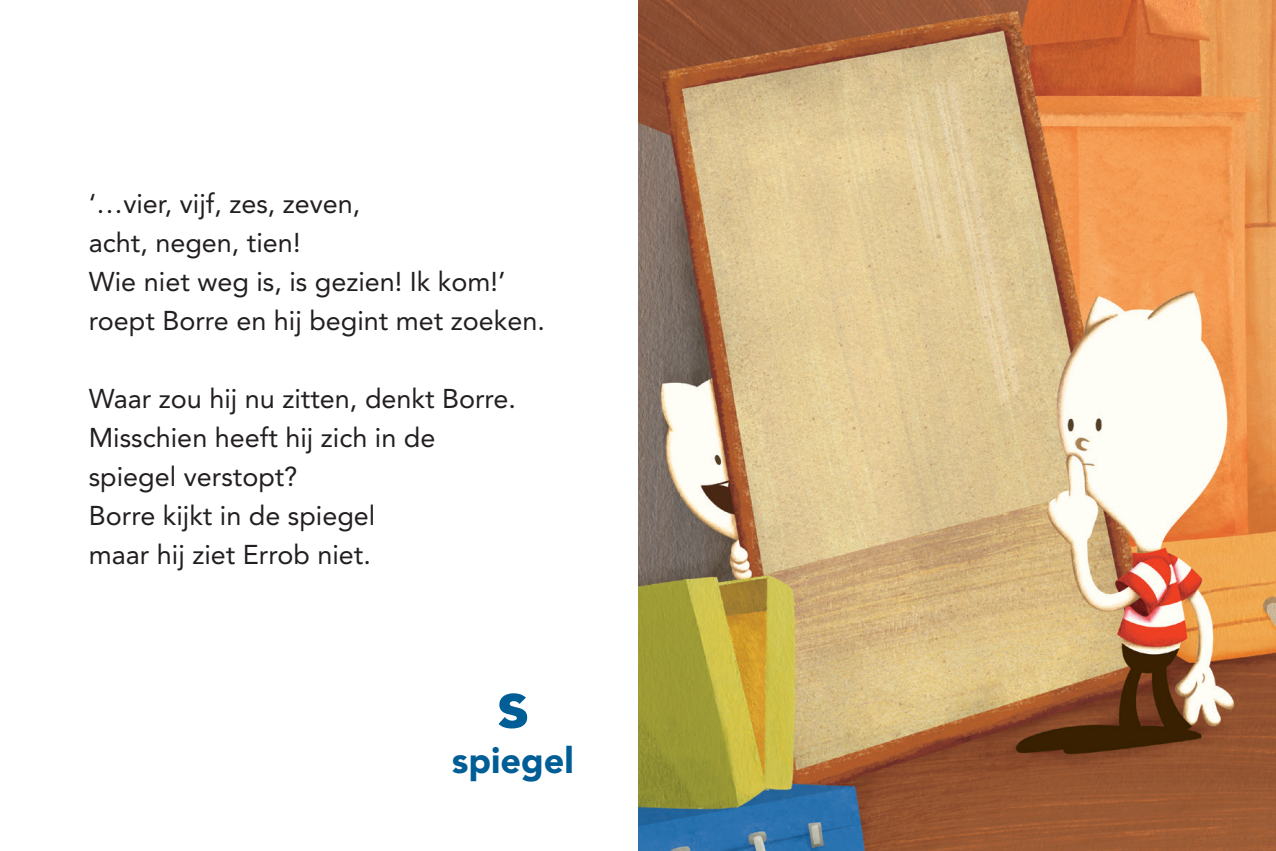
<style>
.page{position:relative;width:1276px;height:851px;background:#fff}
.page>*{position:absolute;margin:0;border:0;box-sizing:border-box;transform-origin:0 0}
.t1{font:900 69px "Avenir LT";color:#005d95}
.t2{font:900 36px "Avenir LT";color:#005d95}
.t3{font:27px/39px "Avenir LT";color:#231f20}
</style>
<div class="page">
<img style="left:638px;top:0;width:638px;height:850px">
<p class="t3" style="left:89px;top:184px;width:457px">‘…vier, vijf, zes, zeven,<br>acht, negen, tien!<br>Wie niet weg is, is gezien! Ik kom!’ roept Borre en hij begint met zoeken.</p>
<p class="t3" style="left:89px;top:379px;width:429px">Waar zou hij nu zitten, denkt Borre.<br>Misschien heeft hij zich in de spiegel verstopt?<br>Borre kijkt in de spiegel<br>maar hij ziet Errob niet.</p>
<h1 class="t1" style="left:497px;top:661px;width:33px">s</h1>
<h2 class="t2" style="left:452px;top:738px;width:124px">spiegel</h2>
</div>
